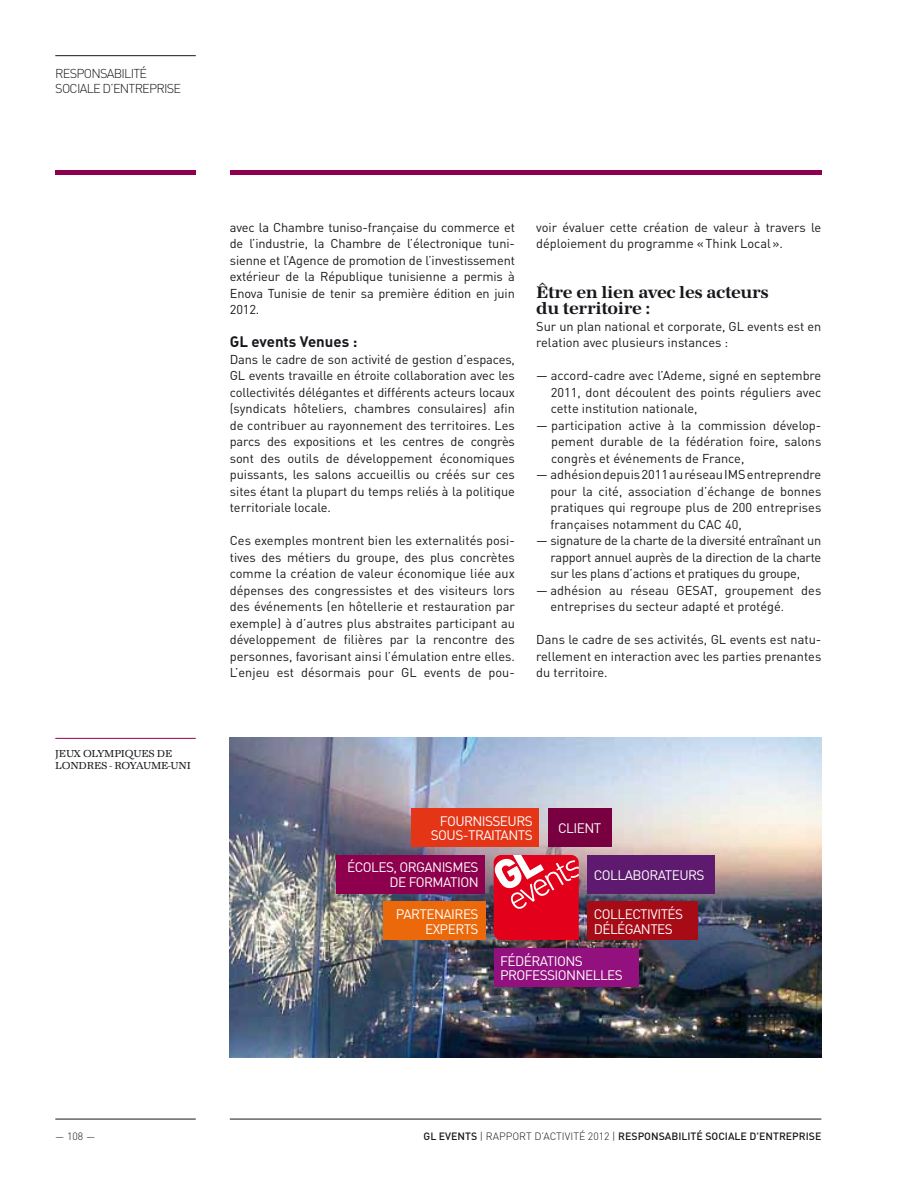
<style>
.page{position:relative;width:915px;height:1191px;background:#fff}
.page>*{position:absolute;margin:0;border:0;box-sizing:border-box;transform-origin:0 0}
.t1{font:700 17.25px/16.5px "URW Antiqua";letter-spacing:-.02em;color:#1a171c}
.t2{font:700 15px "DIN";color:#1a171c}
.t3{font:13.65px/14.4px "DIN";letter-spacing:-.04em;color:#fff}
.t4{font:12.75px/16.5px "DIN";color:#1a171c;text-align:justify}
.t5{font:300 12.75px/15px "DIN";color:#1a171c}
.t6{font:500 10.5px "DIN";color:#1a171c}
.t7{font:10.5px/12px "URW Antiqua";letter-spacing:-.02em;color:#1a171c}
.t8{font:300 10.5px "DIN";color:#1a171c}
.s1{font-weight:300}
</style>
<div class="page">
<hr style="left:230px;top:1118px;width:591px;height:1px;background:#1a171c">
<hr style="left:55px;top:1118px;width:141px;height:1px;background:#1a171c">
<img style="left:230px;top:738px;width:591px;height:319px">
<hr style="left:55px;top:55px;width:141px;height:1px;background:#1a171c">
<hr style="left:55px;top:170px;width:141px;height:4px;background:#8e004d">
<hr style="left:230px;top:170px;width:591px;height:4px;background:#8e004d">
<hr style="left:55px;top:738px;width:141px;height:1px;background:#8e004d">
<div style="left:411px;top:808px;width:128px;height:38px;background:#e53517"></div>
<div style="left:547px;top:808px;width:64px;height:38px;background:#780040"></div>
<div style="left:336px;top:855px;width:149px;height:38px;background:#8e004d"></div>
<div style="left:587px;top:855px;width:127px;height:38px;background:#5d1a6f"></div>
<div style="left:587px;top:901px;width:110px;height:39px;background:#a60b16"></div>
<div style="left:383px;top:901px;width:102px;height:39px;background:#eb690b"></div>
<div style="left:493px;top:948px;width:145px;height:38px;background:#93117e"></div>
<svg style="left:493px;top:855px;width:85px;height:85px;background:#e52a3f"></svg>
<p class="t5" style="left:55px;top:66px;width:8px">RESPONSABILITÉ<br>SOCIALE</p>
<p class="t5" style="left:103px;top:81px;width:19px">D’ENTREPRISE</p>
<p class="t7" style="left:55px;top:748px;width:137px">JEUX OLYMPIQUES DE<br>LONDRES - ROYAUME-UNI</p>
<p class="t4" style="left:230px;top:218px;width:286px">avec la Chambre tuniso-française du commerce et de l’industrie, la Chambre de l’électronique tuni&shy;sienne et l’Agence de promotion de l’investissement extérieur de la République tunisienne a permis à Enova Tunisie de tenir sa première édition en juin 2012.</p>
<p class="t2" style="left:230px;top:332px;width:129px">GL events Venues :</p>
<p class="t4" style="left:230px;top:350px;width:286px">Dans le cadre de son activité de gestion d’espaces, GL events travaille en étroite collaboration avec les collectivités délégantes et différents acteurs locaux (syndicats hôteliers, chambres consulaires) afin de contribuer au rayonnement des territoires. Les parcs des expositions et les centres de congrès sont des outils de développement économiques puissants, les salons accueillis ou créés sur ces sites étant la plupart du temps reliés à la politique territoriale locale.</p>
<p class="t4" style="left:230px;top:532px;width:286px">Ces exemples montrent bien les externalités posi&shy;tives des métiers du groupe, des plus concrètes comme la création de valeur économique liée aux dépenses des congressistes et des visiteurs lors des événements (en hôtellerie et restauration par exemple) à d’autres plus abstraites participant au développement de filières par la rencontre des personnes, favorisant ainsi l’émulation entre elles.<br>L’enjeu est désormais pour GL events de pou-</p>
<p class="t4" style="left:536px;top:218px;width:286px">voir évaluer cette création de valeur à travers le déploiement du programme «Think Local».</p>
<h1 class="t1" style="left:536px;top:284px;width:234px">Être en lien avec les acteurs du territoire :</h1>
<p class="t4" style="left:536px;top:317px;width:286px">Sur un plan national et corporate, GL events est en relation avec plusieurs instances :</p>
<p class="t4" style="left:550px;top:367px;width:272px;text-indent:-15px">— accord-cadre avec l’Ademe, signé en septembre 2011, dont découlent des points réguliers avec cette institution nationale,</p>
<p class="t4" style="left:551px;top:416px;width:272px;text-align:left;text-indent:-15px">— participation active à la commission dévelop&shy;pement durable de la fédération foire, salons congrès et événements de France,</p>
<p class="t4" style="left:550px;top:466px;width:272px;text-indent:-14px">— adhésion depuis 2011 au réseau IMS entreprendre pour la cité, association d’échange de bonnes pratiques qui regroupe plus de 200 entreprises françaises notamment du CAC 40,</p>
<p class="t4" style="left:550px;top:532px;width:272px;text-indent:-14px">— signature de la charte de la diversité entraînant un rapport annuel auprès de la direction de la charte sur les plans d’actions et pratiques du groupe,</p>
<p class="t4" style="left:550px;top:581px;width:272px;text-indent:-14px">— adhésion au réseau GESAT, groupement des entreprises du secteur adapté et protégé.</p>
<p class="t4" style="left:536px;top:631px;width:286px">Dans le cadre de ses activités, GL events est natu&shy;rellement en interaction avec les parties prenantes du territoire.</p>
<p class="t3" style="left:440px;top:813px;width:16px">Fournisseurs</p>
<p class="t3" style="left:430px;top:827px;width:9px">sous</p>
<p class="t3" style="left:462px;top:827px;width:14px">-traitants</p>
<p class="t3" style="left:558px;top:820px;width:16px">Client</p>
<p class="t3" style="left:347px;top:860px;width:17px">Écoles</p>
<p class="t3" style="left:389px;top:860px;width:28px">, organismes<br>de formation</p>
<p class="t3" style="left:593px;top:867px;width:17px">Collaborateurs</p>
<p class="t3" style="left:593px;top:906px;width:16px">Collectivités délégantes</p>
<p class="t3" style="left:396px;top:906px;width:16px">Partenaires</p>
<p class="t3" style="left:425px;top:921px;width:23px">experts</p>
<p class="t3" style="left:500px;top:953px;width:16px">Fédérations professionnelles</p>
<p class="t8" style="left:55px;top:1129px;width:41px">— 108 —</p>
<p class="t6" style="left:423px;top:1129px;width:70px">GL EVENTS <span class="s1">| RAPPORT</span></p>
<p class="t8" style="left:534px;top:1129px;width:16px">D’ACTIVITÉ</p>
<p class="t6" style="left:587px;top:1129px;width:235px"><span class="s1">2012 |</span> RESPONSABILITÉ SOCIALE D'ENTREPRISE</p>
</div>
